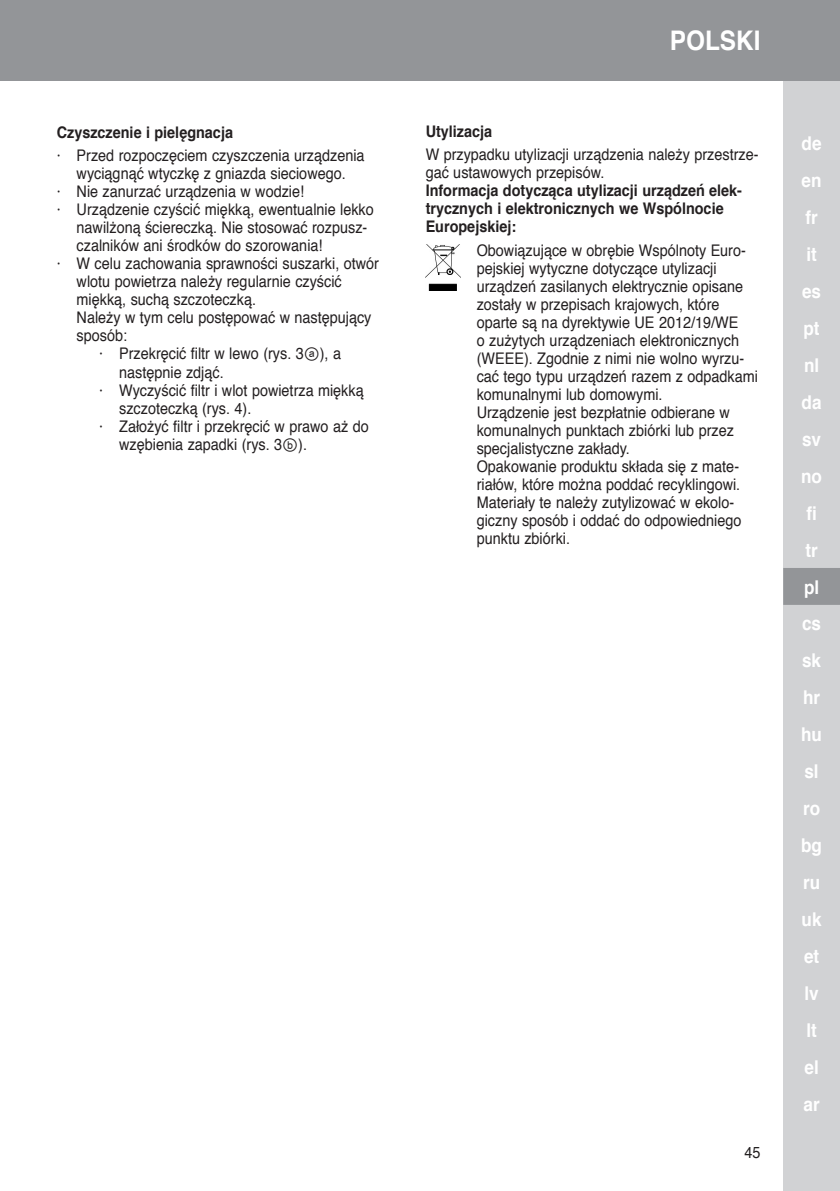
<style>
.page{position:relative;width:840px;height:1191px;background:#fff}
.page>*{position:absolute;margin:0;border:0;box-sizing:border-box;transform-origin:0 0}
.t1{font:700 27px "Helvetica";color:#fff;scale:.9 1}
.t2{font:700 19px/37px "Helvetica";color:#fff;scale:.9 1}
.t3{font:16px/18px "Helvetica";color:#231f20;scale:.9 1}
.t4{font:700 16px/18px "Helvetica";color:#231f20;scale:.9 1}
.s1{font-family:"Arial Unicode MS"}
</style>
<div class="page">
<div style="left:782px;top:0;width:57px;height:1191px;background:#d1d2d4"></div>
<div style="left:0;top:0;width:839px;height:80px;background:#939598"></div>
<div style="left:782px;top:568px;width:57px;height:37px;background:#939598"></div>
<img style="left:425px;top:245px;width:35px;height:45px">
<p class="t4" style="left:57px;top:123px;width:197px">Czyszczenie i pielęgnacja</p>
<p class="t3" style="left:57px;top:147px;width:343px">· Przed rozpoczęciem czyszczenia urządzenia</p>
<p class="t3" style="left:77px;top:165px;width:300px">wyciągnąć wtyczkę z gniazda sieciowego.</p>
<p class="t3" style="left:57px;top:183px;width:276px">· Nie zanurzać urządzenia w wodzie!</p>
<p class="t3" style="left:57px;top:201px;width:353px">· Urządzenie czyścić miękką, ewentualnie lekko</p>
<p class="t3" style="left:77px;top:219px;width:324px">nawilżoną ściereczką. Nie stosować rozpusz-</p>
<p class="t3" style="left:77px;top:237px;width:274px">czalników ani środków do szorowania!</p>
<p class="t3" style="left:57px;top:255px;width:359px">· W celu zachowania sprawności suszarki, otwór</p>
<p class="t3" style="left:77px;top:273px;width:296px">wlotu powietrza należy regularnie czyścić</p>
<p class="t3" style="left:77px;top:291px;width:201px">miękką, suchą szczoteczką.</p>
<p class="t3" style="left:77px;top:309px;width:329px">Należy w tym celu postępować w następujący</p>
<p class="t3" style="left:77px;top:327px;width:58px">sposób:</p>
<p class="t3" style="left:99px;top:345px;width:270px">· Przekręcić filtr w lewo (rys. 3<span class="s1">ⓐ</span>), a</p>
<p class="t3" style="left:119px;top:363px;width:118px">następnie zdjąć.</p>
<p class="t3" style="left:99px;top:381px;width:295px">· Wyczyścić filtr i wlot powietrza miękką</p>
<p class="t3" style="left:119px;top:399px;width:148px">szczoteczką (rys. 4).</p>
<p class="t3" style="left:99px;top:417px;width:300px">· Założyć filtr i przekręcić w prawo aż do</p>
<p class="t3" style="left:119px;top:435px;width:210px">wzębienia zapadki (rys. 3<span class="s1">ⓑ</span>).</p>
<h1 class="t1" style="left:669px;top:19px;width:102px">POLSKI</h1>
<p class="t4" style="left:425px;top:122px;width:75px">Utylizacja</p>
<p class="t3" style="left:425px;top:146px;width:371px">W przypadku utylizacji urządzenia należy przestrze&shy;gać ustawowych przepisów.</p>
<p class="t4" style="left:425px;top:182px;width:353px">Informacja dotycząca utylizacji urządzeń elek&shy;trycznych i elektronicznych we Wspólnocie<br>Europejskiej:</p>
<p class="t3" style="left:476px;top:242px;width:314px">Obowiązujące w obrębie Wspólnoty Euro&shy;pejskiej wytyczne dotyczące utylizacji urządzeń zasilanych elektrycznie opisane zostały w przepisach krajowych, które oparte są na dyrektywie UE 2012/19/WE<br>o zużytych urządzeniach elektronicznych (WEEE). Zgodnie z nimi nie wolno wyrzu&shy;cać tego typu urządzeń razem z odpadkami komunalnymi lub domowymi.<br>Urządzenie jest bezpłatnie odbierane w komunalnych punktach zbiórki lub przez specjalistyczne zakłady.<br>Opakowanie produktu składa się z mate&shy;riałów, które można poddać recyklingowi.<br>Materiały te należy zutylizować w ekolo&shy;giczny sposób i oddać do odpowiedniego punktu zbiórki.</p>
<p class="t3" style="left:744px;top:1143px;width:19px">45</p>
<p class="t2" style="left:800px;top:125px;width:25px">de en fr it es pt nl da sv no fi tr pl cs sk hr hu sl ro bg ru uk et lv lt el ar</p>
</div>
